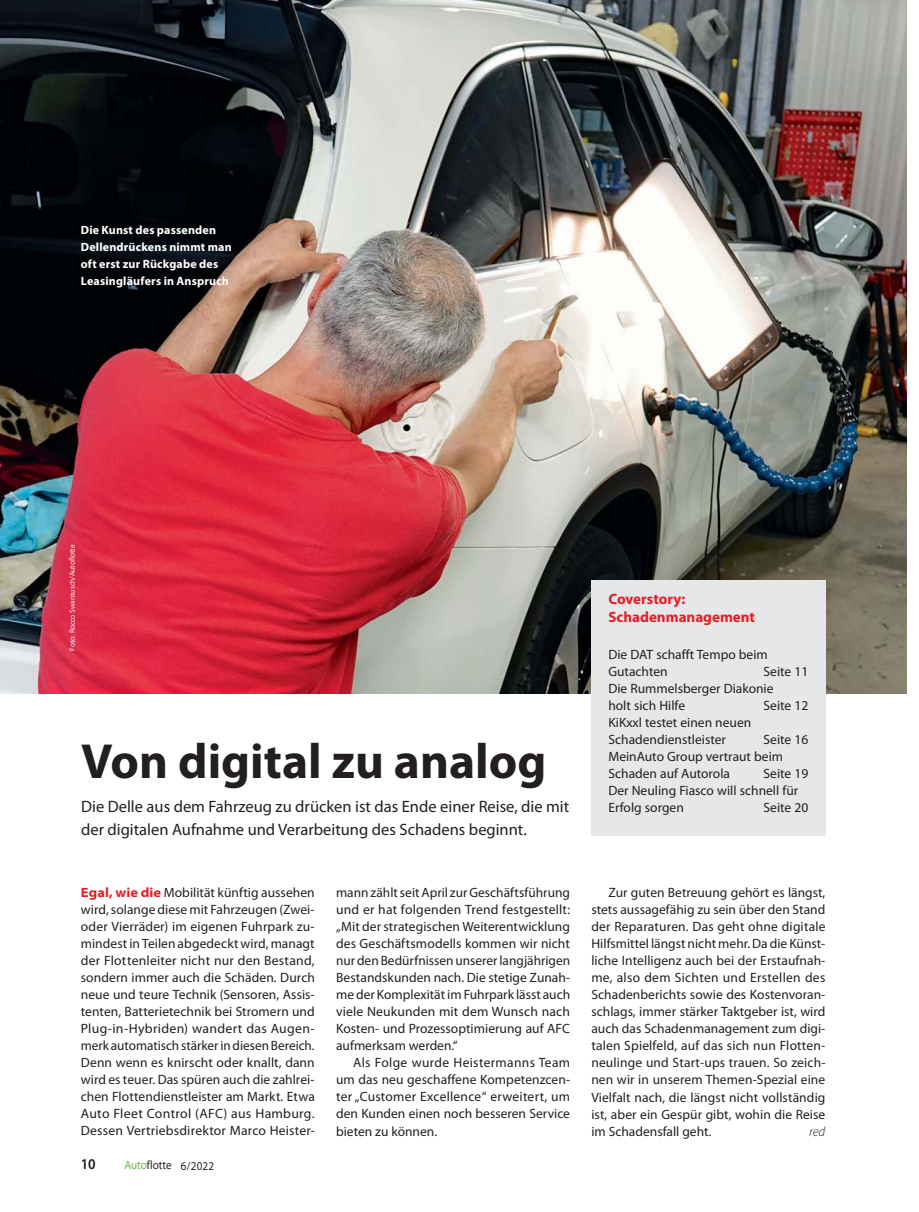
<style>
.page{position:relative;width:919px;height:1212px;background:#fff}
.page>*{position:absolute;margin:0;border:0;box-sizing:border-box;transform-origin:0 0}
.t1{font:700 49.5px "Myriad Pro";color:#231f20}
.t2{font:16.5px/22.5px "Myriad Pro";color:#231f20}
.t3{font:700 15px/18px "Myriad Pro";color:#e61d24}
.t4{font:600 semi-condensed 15px "Myriad Pro";color:#231f20}
.t5{font:13.5px/17px "Myriad Pro";color:#231f20}
.t6{font:italic 300 13.5px "Myriad Pro";color:#231f20}
.t7{font:700 12px/17px "Myriad Pro";letter-spacing:.015em;color:#fff}
.t8{font:semi-expanded 12px "Myriad Pro";color:#231f20;scale:.85 1}
.t9{font:7.5px "Myriad Pro";color:#fff}
.s1{font-weight:700;font-stretch:semi-expanded;color:#e61d24}
.s2{color:#61b645}
</style>
<div class="page">
<img style="left:0;top:0;width:906px;height:693px">
<div style="left:591px;top:580px;width:234px;height:256px;background:#e6e7e8"></div>
<p class="t7" style="left:81px;top:223px;width:152px">Die Kunst des passenden<br>Dellendrückens nimmt man oft erst zur Rückgabe des<br>Leasingläufers in Anspruch</p>
<p class="t9" style="left:69px;top:651px;width:108px;rotate:-90deg">Foto: Rocco Swantusch/Autoflotte</p>
<h1 class="t1" style="left:81px;top:743px;width:466px">Von digital zu analog</h1>
<p class="t2" style="left:81px;top:797px;width:489px">Die Delle aus dem Fahrzeug zu drücken ist das Ende einer Reise, die mit der digitalen Aufnahme und Verarbeitung des Schadens beginnt.</p>
<p class="t5" style="left:81px;top:886px;width:235px;text-align:justify"><span class="s1">Egal, wie die</span> Mobilität künftig aussehen wird, solange diese mit Fahrzeugen (Zwei&shy;oder Vierräder) im eigenen Fuhrpark zu&shy;mindest in Teilen abgedeckt wird, managt der Flottenleiter nicht nur den Bestand, sondern immer auch die Schäden. Durch neue und teure Technik (Sensoren, Assis&shy;tenten, Batterietechnik bei Stromern und Plug-in-Hybriden) wandert das Augen&shy;merk automatisch stärker in diesen Bereich.<br>Denn wenn es knirscht oder knallt, dann wird es teuer. Das spüren auch die zahlrei&shy;chen Flottendienstleister am Markt. Etwa Auto Fleet Control (AFC) aus Hamburg.<br>Dessen Vertriebsdirektor Marco Heister-</p>
<p class="t5" style="left:336px;top:886px;width:236px;text-align:justify">mann zählt seit April zur Geschäftsführung und er hat folgenden Trend festgestellt: „Mit der strategischen Weiterentwicklung des Geschäftsmodells kommen wir nicht nur den Bedürfnissen unserer langjährigen Bestandskunden nach. Die stetige Zunah&shy;me der Komplexität im Fuhrpark lässt auch viele Neukunden mit dem Wunsch nach Kosten- und Prozessoptimierung auf AFC aufmerksam werden.“</p>
<p class="t5" style="left:336px;top:1056px;width:235px;text-align:justify;text-indent:17px">Als Folge wurde Heistermanns Team um das neu geschaffene Kompetenzcen&shy;ter „Customer Excellence“ erweitert, um den Kunden einen noch besseren Service bieten zu können.</p>
<p class="t4" style="left:81px;top:1155px;width:16px">10</p>
<p class="t8" style="left:124px;top:1158px;width:107px"><span class="s2">Auto</span>flotte 6/2022</p>
<p class="t3" style="left:608px;top:592px;width:148px">Coverstory:<br>Schadenmanagement</p>
<p class="t5" style="left:608px;top:647px;width:161px">Die DAT schafft Tempo beim<br>Gutachten</p>
<p class="t5" style="left:608px;top:664px;width:201px;text-indent:155px">Seite 11<br>Die Rummelsberger Diakonie<br>holt sich Hilfe</p>
<p class="t5" style="left:763px;top:698px;width:46px">Seite 12</p>
<p class="t5" style="left:608px;top:716px;width:144px">KiKxxl testet einen neuen<br>Schadendienstleister</p>
<p class="t5" style="left:608px;top:733px;width:201px;text-indent:155px">Seite 16<br>MeinAuto Group vertraut beim<br>Schaden auf Autorola</p>
<p class="t5" style="left:608px;top:767px;width:201px;text-indent:155px">Seite 19<br>Der Neuling Fiasco will schnell für<br>Erfolg sorgen</p>
<p class="t5" style="left:763px;top:801px;width:46px">Seite 20</p>
<p class="t5" style="left:591px;top:886px;width:235px;text-align:justify;text-indent:17px">Zur guten Betreuung gehört es längst, stets aussagefähig zu sein über den Stand der Reparaturen. Das geht ohne digitale Hilfsmittel längst nicht mehr. Da die Künst&shy;liche Intelligenz auch bei der Erstaufnah&shy;me, also dem Sichten und Erstellen des Schadenberichts sowie des Kostenvoran&shy;schlags, immer stärker Taktgeber ist, wird auch das Schadenmanagement zum digi&shy;talen Spielfeld, auf das sich nun Flotten&shy;neulinge und Start-ups trauen. So zeich&shy;nen wir in unserem Themen-Spezial eine Vielfalt nach, die längst nicht vollständig ist, aber ein Gespür gibt, wohin die Reise im Schadensfall geht.</p>
<p class="t6" style="left:809px;top:1123px;width:18px">red</p>
</div>
